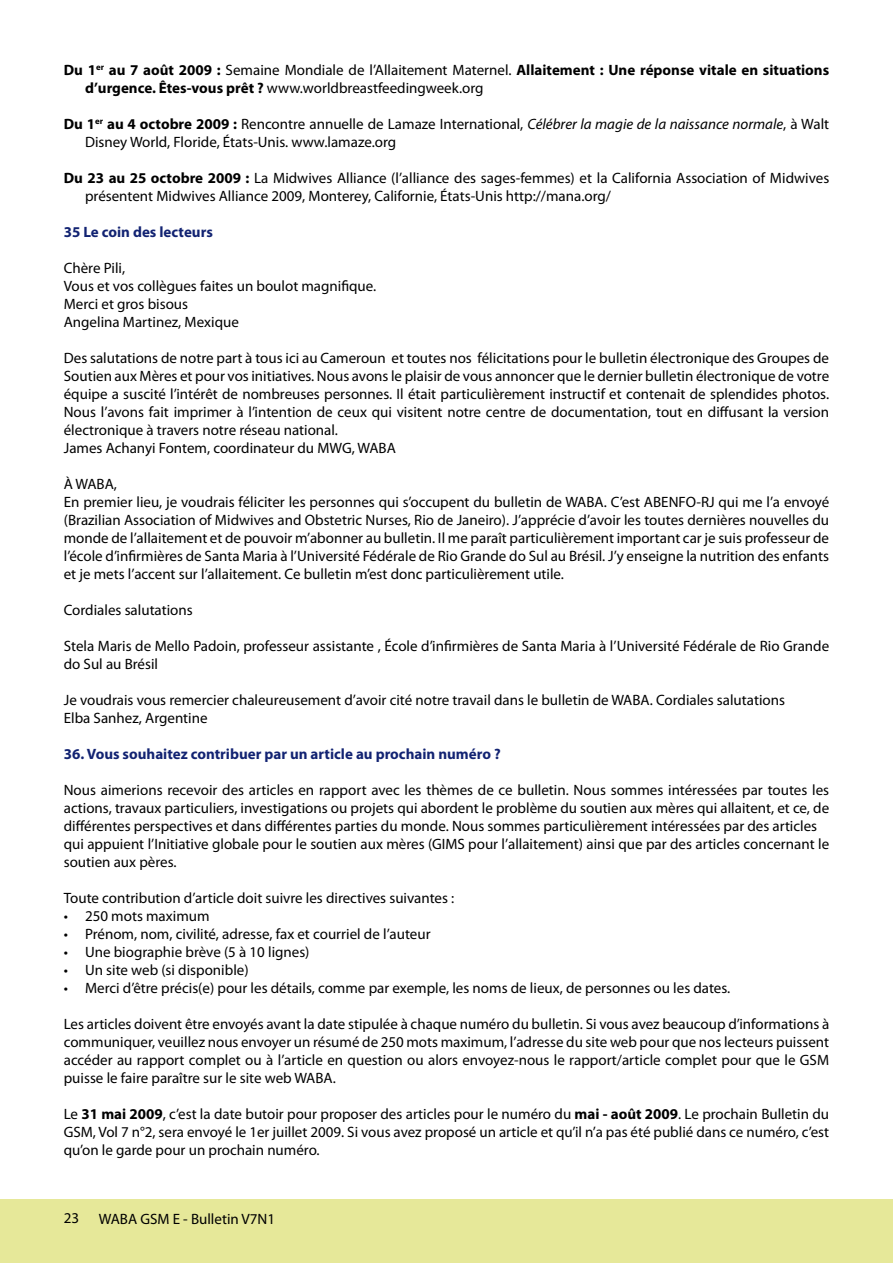
<style>
.page{position:relative;width:893px;height:1263px;background:#fff}
.page>*{position:absolute;margin:0;border:0;box-sizing:border-box;transform-origin:0 0}
.t1{font:15px/18px "Myriad Pro";color:#000}
.t2{font:700 15px/18px "Myriad Pro";color:#000}
.t3{font:700 15px "Myriad Pro";color:#122372}
.s1{font-weight:400}
.s2{font-weight:700}
.s3{font-style:italic}
</style>
<div class="page">
<div style="left:0;top:1199px;width:893px;height:64px;background:#e6e899"></div>
<p class="t2" style="left:85px;top:60px;width:746px;text-indent:-21px">Du 1<sup>er</sup> au 7 août 2009 : <span class="s1">Semaine Mondiale de l’Allaitement Maternel.</span> Allaitement : Une réponse vitale en situations d’urgence. Êtes-vous prêt ? <span class="s1">www.worldbreastfeedingweek.org</span></p>
<p class="t1" style="left:85px;top:115px;width:746px;text-indent:-21px"><span class="s2">Du 1</span><sup>er</sup> <span class="s2">au 4 octobre 2009 :</span> Rencontre annuelle de Lamaze International, <span class="s3">Célébrer la magie de la naissance normale</span>, à Walt<br>Disney World, Floride, États-Unis. www.lamaze.org</p>
<p class="t1" style="left:85px;top:169px;width:746px;text-indent:-21px"><span class="s2">Du 23 au 25 octobre 2009 :</span> La Midwives Alliance (l’alliance des sages-femmes) et la California Association of Midwives présentent Midwives Alliance 2009, Monterey, Californie, États-Unis http://mana.org/</p>
<p class="t3" style="left:64px;top:222px;width:151px">35 Le coin des lecteurs</p>
<p class="t1" style="left:64px;top:259px;width:314px">Chère Pili,<br>Vous et vos collègues faites un boulot magnifique.<br>Merci et gros bisous<br>Angelina Martinez, Mexique</p>
<p class="t1" style="left:64px;top:349px;width:767px">Des salutations de notre part à tous ici au Cameroun et toutes nos félicitations pour le bulletin électronique des Groupes de Soutien aux Mères et pour vos initiatives. Nous avons le plaisir de vous annoncer que le dernier bulletin électronique de votre équipe a suscité l’intérêt de nombreuses personnes. Il était particulièrement instructif et contenait de splendides photos.<br>Nous l’avons fait imprimer à l’intention de ceux qui visitent notre centre de documentation, tout en diffusant la version électronique à travers notre réseau national.<br>James Achanyi Fontem, coordinateur du MWG, WABA</p>
<p class="t1" style="left:64px;top:475px;width:767px">À WABA,<br>En premier lieu, je voudrais féliciter les personnes qui s’occupent du bulletin de WABA. C’est ABENFO-RJ qui me l’a envoyé (Brazilian Association of Midwives and Obstetric Nurses, Rio de Janeiro). J’apprécie d’avoir les toutes dernières nouvelles du monde de l’allaitement et de pouvoir m’abonner au bulletin. Il me paraît particulièrement important car je suis professeur de l’école d’infirmières de Santa Maria à l’Université Fédérale de Rio Grande do Sul au Brésil. J’y enseigne la nutrition des enfants et je mets l’accent sur l’allaitement. Ce bulletin m’est donc particulièrement utile.</p>
<p class="t1" style="left:64px;top:601px;width:130px">Cordiales salutations</p>
<p class="t1" style="left:64px;top:637px;width:767px">Stela Maris de Mello Padoin, professeur assistante , École d’infirmières de Santa Maria à l’Université Fédérale de Rio Grande do Sul au Brésil</p>
<p class="t1" style="left:64px;top:691px;width:723px">Je voudrais vous remercier chaleureusement d’avoir cité notre travail dans le bulletin de WABA. Cordiales salutations<br>Elba Sanhez, Argentine</p>
<p class="t3" style="left:64px;top:744px;width:438px">36. Vous souhaitez contribuer par un article au prochain numéro ?</p>
<p class="t1" style="left:64px;top:781px;width:767px">Nous aimerions recevoir des articles en rapport avec les thèmes de ce bulletin. Nous sommes intéressées par toutes les actions, travaux particuliers, investigations ou projets qui abordent le problème du soutien aux mères qui allaitent, et ce, de différentes perspectives et dans différentes parties du monde. Nous sommes particulièrement intéressées par des articles qui appuient l’Initiative globale pour le soutien aux mères (GIMS pour l’allaitement) ainsi que par des articles concernant le soutien aux pères.</p>
<p class="t1" style="left:64px;top:889px;width:392px">Toute contribution d’article doit suivre les directives suivantes :</p>
<p class="t1" style="left:64px;top:907px;width:147px">• 250 mots maximum</p>
<p class="t1" style="left:64px;top:925px;width:368px">• Prénom, nom, civilité, adresse, fax et courriel de l’auteur</p>
<p class="t1" style="left:64px;top:943px;width:247px">• Une biographie brève (5 à 10 lignes)</p>
<p class="t1" style="left:64px;top:961px;width:186px">• Un site web (si disponible)</p>
<p class="t1" style="left:64px;top:979px;width:668px">• Merci d’être précis(e) pour les détails, comme par exemple, les noms de lieux, de personnes ou les dates.</p>
<p class="t1" style="left:64px;top:1015px;width:767px;text-align:justify">Les articles doivent être envoyés avant la date stipulée à chaque numéro du bulletin. Si vous avez beaucoup d’informations à communiquer, veuillez nous envoyer un résumé de 250 mots maximum, l’adresse du site web pour que nos lecteurs puissent accéder au rapport complet ou à l’article en question ou alors envoyez-nous le rapport/article complet pour que le GSM puisse le faire paraître sur le site web WABA.</p>
<p class="t1" style="left:64px;top:1105px;width:767px;text-align:justify">Le <span class="s2">31 mai 2009</span>, c’est la date butoir pour proposer des articles pour le numéro du <span class="s2">mai - août 2009</span>. Le prochain Bulletin du GSM, Vol 7 n°2, sera envoyé le 1er juillet 2009. Si vous avez proposé un article et qu’il n’a pas été publié dans ce numéro, c’est qu’on le garde pour un prochain numéro.</p>
<p class="t1" style="left:64px;top:1209px;width:17px">23</p>
<p class="t1" style="left:99px;top:1209px;width:178px">WABA GSM E - Bulletin V7N1</p>
</div>
